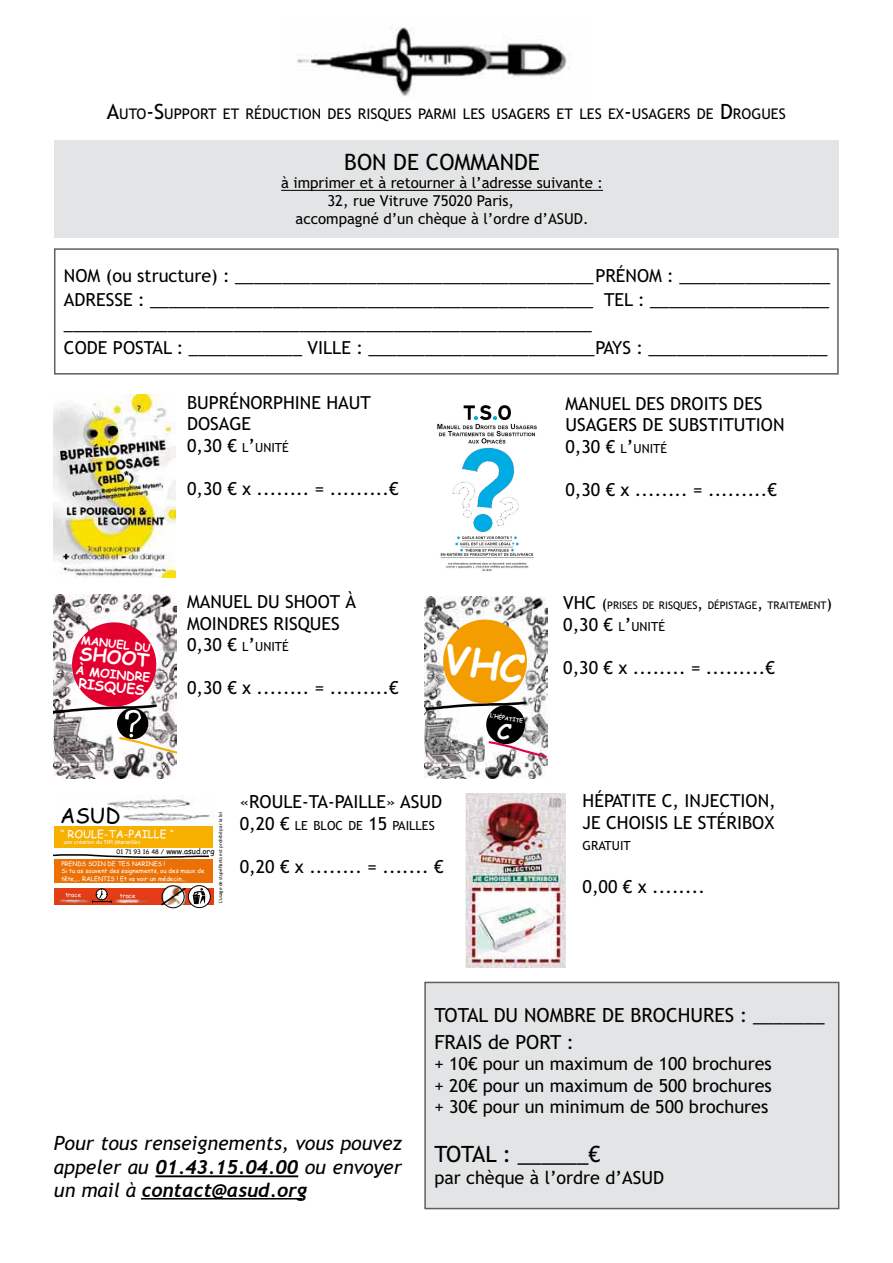
<style>
.page{position:relative;width:893px;height:1263px;background:#fff}
.page>*{position:absolute;margin:0;border:0;box-sizing:border-box;transform-origin:0 0}
.t1{font:22.5px "Trebuchet MS";color:#010100}
.t2{font:21px "Comic Sans MS";color:#010100}
.t3{font:italic 19.5px/23.4px "Trebuchet MS";color:#010100;text-align:justify}
.t4{font:19.5px/27px "Trebuchet MS";color:#010100}
.t5{font:700 18.6px "Comic Sans MS";color:#fff}
.t6{font:18px/21.6px "Trebuchet MS";color:#010100}
.t7{font:18px "Trebuchet MS";color:#010100}
.t8{font:15px "Trebuchet MS";color:#010100}
.t9{font:14.7px "Trebuchet MS";color:#010100}
.t10{font:700 13.8px "Comic Sans MS";color:#fff}
.t11{font:12.6px "Trebuchet MS";color:#010100}
.t12{font:700 12.15px "Comic Sans MS";color:#fff}
.t13{font:700 11.25px "Comic Sans MS";color:#fff}
.t14{font:10.95px "Comic Sans MS";color:#fff}
.t15{font:10.5px "Trebuchet MS";color:#010100}
.t16{font:7.8px "Comic Sans MS";color:#010100}
.t17{font:6.15px/7.5px "Comic Sans MS";color:#fff}
.t18{font:700 5.55px "Comic Sans MS";color:#fff}
.t19{font:5.4px "Trebuchet MS";color:#fff}
.t20{font:4.65px "Trebuchet MS";color:#010100}
.s1{font-size:21px}
.s2{font-style:inherit}
.s3{font-size:12.6px}
.s4{font-size:6.15px}
.s5{font-size:18px}
.s6{font-size:15px}
.s7{font-family:"Trebuchet";font-weight:700}
.s8{font-weight:700}
</style>
<div class="page">
<img style="left:297px;top:27px;width:273px;height:69px">
<div style="left:54px;top:141px;width:785px;height:97px;background:#e3e4e5"></div>
<hr style="left:281px;top:190px;width:322px;height:1px;background:#010100">
<div style="left:54px;top:248px;width:785px;height:127px;border:2px solid #5e5f61"></div>
<img style="left:54px;top:595px;width:122px;height:183px">
<svg style="left:54px;top:620px;width:122px;height:143px"></svg>
<img style="left:425px;top:596px;width:122px;height:183px">
<div style="left:486px;top:705px;width:39px;height:39px;background:#010100;border-radius:50%"></div>
<div style="left:54px;top:859px;width:159px;height:24px;background:#eb7107"></div>
<img style="left:107px;top:799px;width:84px;height:9px">
<img style="left:122px;top:814px;width:89px;height:7px">
<img style="left:118px;top:807px;width:73px;height:7px">
<div style="left:54px;top:826px;width:159px;height:22px;background:#f8b000"></div>
<div style="left:54px;top:888px;width:159px;height:17px;background:#e53d16"></div>
<svg style="left:188px;top:886px;width:22px;height:22px"></svg>
<div style="left:188px;top:885px;width:23px;height:23px;border:1px solid #010100;border-radius:50%"></div>
<svg style="left:193px;top:888px;width:12px;height:16px"></svg>
<img style="left:162px;top:885px;width:23px;height:1px">
<div style="left:162px;top:885px;width:23px;height:23px;border:1px solid #010100;border-radius:50%"></div>
<svg style="left:161px;top:886px;width:25px;height:21px"></svg>
<img style="left:59px;top:899px;width:30px;height:5px">
<img style="left:114px;top:899px;width:34px;height:5px">
<svg style="left:92px;top:889px;width:20px;height:14px"></svg>
<img style="left:54px;top:395px;width:122px;height:182px">
<img style="left:465px;top:794px;width:100px;height:174px">
<div style="left:425px;top:982px;width:414px;height:227px;background:#e3e4e5"></div>
<div style="left:424px;top:982px;width:415px;height:227px;border:2px solid #5e5f61"></div>
<hr style="left:155px;top:1175px;width:143px;height:2px;background:#010100">
<hr style="left:141px;top:1198px;width:161px;height:2px;background:#010100">
<svg style="left:54px;top:854px;width:155px;height:4px"></svg>
<img style="left:437px;top:405px;width:100px;height:166px">
<svg style="left:426px;top:617px;width:103px;height:94px"></svg>
<svg style="left:487px;top:722px;width:60px;height:45px"></svg>
<p class="t9" style="left:107px;top:105px;width:680px"><span class="s1">A</span>UTO<span class="s1">-S</span>UPPORT ET RÉDUCTION DES RISQUES PARMI LES USAGERS ET LES EX<span class="s1">-</span>USAGERS DE <span class="s1">D</span>ROGUES</p>
<p class="t1" style="left:344px;top:154px;width:197px">BON DE COMMANDE</p>
<p class="t8" style="left:281px;top:177px;width:323px">à imprimer et à retourner à l’adresse suivante :</p>
<p class="t8" style="left:327px;top:192px;width:188px">32, rue Vitruve 75020 Paris,</p>
<p class="t8" style="left:295px;top:213px;width:294px">accompagné d’un chèque à l’ordre d’ASUD.</p>
<p class="t6" style="left:64px;top:265px;width:768px;line-height:24px">NOM (ou structure) : ______________________________________ PRÉNOM : ________________ ADRESSE : _______________________________________________ TEL : ___________________ ________________________________________________________<br>CODE POSTAL : ____________ VILLE : ________________________ PAYS : ___________________</p>
<p class="t6" style="left:187px;top:393px;width:185px">BUPRÉNORPHINE HAUT<br>DOSAGE<br><span class="s2">0,30 €</span> <span class="s3">L</span><span class="s2">’</span><span class="s3">UNITÉ</span></p>
<p class="t6" style="left:187px;top:480px;width:213px">0,30 € x ........ = .........€</p>
<p class="t13" style="left:82px;top:634px;width:71px;rotate:6deg">MANUEL DU</p>
<p class="t5" style="left:81px;top:643px;width:71px;rotate:6deg">SHOOT</p>
<p class="t12" style="left:76px;top:663px;width:76px;rotate:6deg">À MOINDRE</p>
<p class="t10" style="left:79px;top:675px;width:68px;rotate:6deg">RISQUES</p>
<p class="t6" style="left:187px;top:593px;width:170px">MANUEL DU SHOOT À<br>MOINDRES RISQUES<br><span class="s2">0,30 €</span> <span class="s3">L</span><span class="s2">’</span><span class="s3">UNITÉ</span></p>
<p class="t6" style="left:187px;top:679px;width:213px">0,30 € x ........ = .........€</p>
<p class="t2" style="left:60px;top:807px;width:62px">ASUD</p>
<p class="t14" style="left:60px;top:829px;width:115px">‘‘ ROULE-TA-PAILLE ‘‘</p>
<p class="t19" style="left:64px;top:840px;width:78px">une création du TIPI (Marseille)</p>
<p class="t16" style="left:117px;top:848px;width:99px"><span class="s4">01 71 93 16 48 /</span> www.asud.org</p>
<p class="t20" style="left:219px;top:903px;width:93px;rotate:-90deg">L’usage de stupéfiants est prohibé par la loi</p>
<p class="t17" style="left:61px;top:860px;width:145px">PRENDS SOIN DE TES NARINES !<br>Si tu as souvent des saignements, ou des maux de tête,... RALENTIS ! Et va voir un médecin...</p>
<p class="t17" style="left:65px;top:892px;width:17px">trace</p>
<p class="t17" style="left:120px;top:892px;width:17px">trace</p>
<p class="t6" style="left:240px;top:793px;width:204px">«ROULE-TA-PAILLE» ASUD</p>
<p class="t11" style="left:240px;top:818px;width:196px"><span class="s5">0,20 €</span> LE BLOC DE <span class="s5">15</span> PAILLES</p>
<p class="t6" style="left:240px;top:857px;width:205px">0,20 € x ........ = ....... €</p>
<p class="t18" style="left:491px;top:712px;width:35px;rotate:10deg">L‛HÉPATITE</p>
<p class="t6" style="left:565px;top:394px;width:221px">MANUEL DES DROITS DES<br>USAGERS DE SUBSTITUTION<br><span class="s2">0,30 €</span> <span class="s3">L</span><span class="s2">’</span><span class="s3">UNITÉ</span></p>
<p class="t6" style="left:565px;top:481px;width:213px">0,30 € x ........ = .........€</p>
<p class="t15" style="left:563px;top:599px;width:270px"><span class="s5">VHC</span> <span class="s6">(</span>PRISES DE RISQUES<span class="s6">,</span> DÉPISTAGE<span class="s6">,</span> TRAITEMENT<span class="s6">)</span></p>
<p class="t7" style="left:563px;top:614px;width:103px">0,30 € <span class="s3">L</span>’<span class="s3">UNITÉ</span></p>
<p class="t6" style="left:563px;top:658px;width:213px">0,30 € x ........ = .........€</p>
<p class="t6" style="left:582px;top:791px;width:195px">HÉPATITE C, INJECTION,<br>JE CHOISIS LE STÉRIBOX</p>
<p class="t11" style="left:582px;top:838px;width:50px">GRATUIT</p>
<p class="t6" style="left:582px;top:878px;width:124px">0,00 € x ........</p>
<p class="t3" style="left:54px;top:1132px;width:349px">Pour tous renseignements, vous pouvez appeler au <span class="s7">01.</span><span class="s8">43</span><span class="s7">.</span><span class="s8">15</span><span class="s7">.</span><span class="s8">04</span><span class="s7">.</span><span class="s8">00</span> ou envoyer un mail à <span class="s8">contact</span><span class="s7">@</span><span class="s8">asud</span><span class="s7">.</span><span class="s8">org</span></p>
<p class="t4" style="left:434px;top:1003px;width:392px">TOTAL DU NOMBRE DE BROCHURES : _______<br>FRAIS de PORT :</p>
<p class="t6" style="left:434px;top:1055px;width:339px;text-align:justify">+ 10€ pour un maximum de 100 brochures + 20€ pour un maximum de 500 brochures + 30€ pour un minimum de 500 brochures</p>
<p class="t1" style="left:434px;top:1145px;width:167px">TOTAL : ______€</p>
<p class="t6" style="left:434px;top:1168px;width:231px">par chèque à l’ordre d’ASUD</p>
</div>
